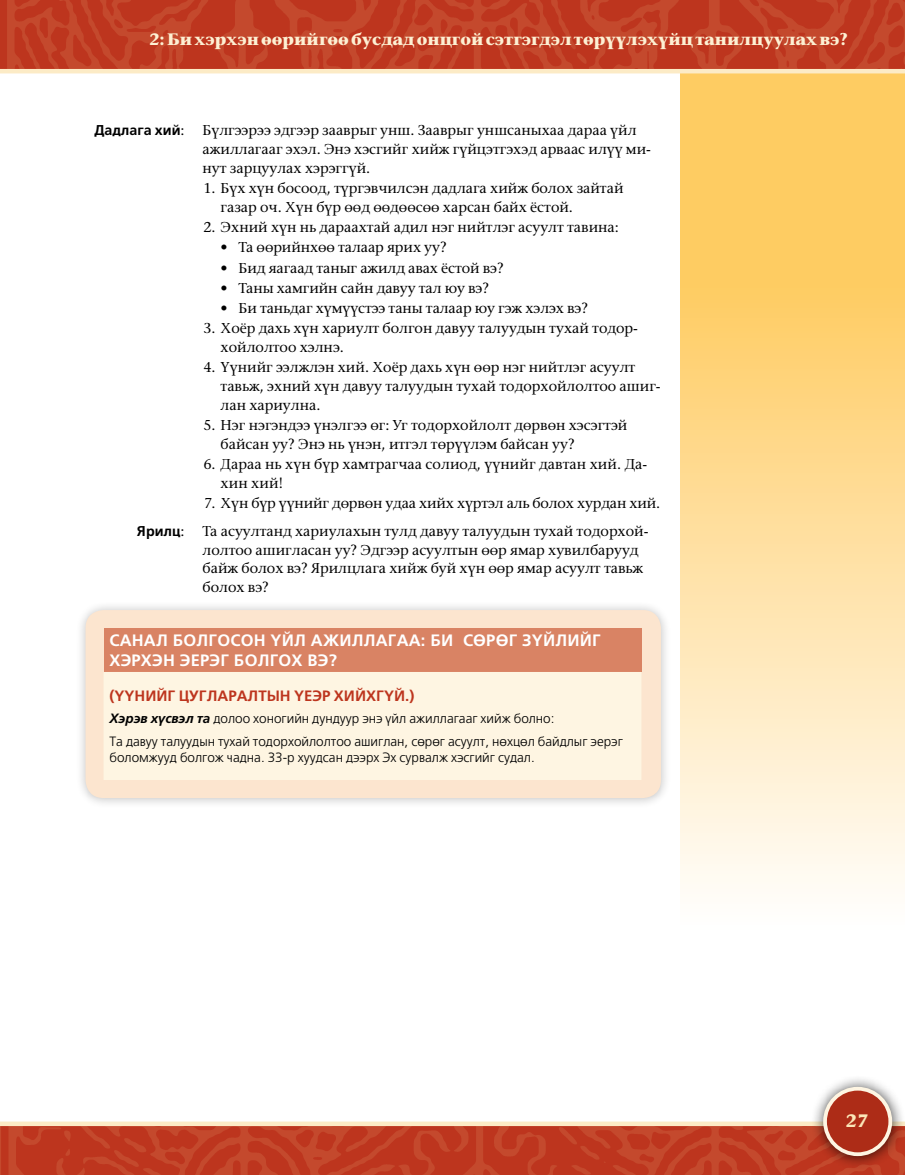
<style>
.page{position:relative;width:905px;height:1175px;background:#fff}
.page>*{position:absolute;margin:0;border:0;box-sizing:border-box;transform-origin:0 0}
.t1{font:700 18px "Stone Seriflds Lat";color:#fbe6b8}
.t2{font:700 16.5px "Stone Seriflds Lat";color:#fdf0d3}
.t3{font:700 16.5px/19.5px "Frutigerlds Lat";letter-spacing:.01em;color:#fff}
.t4{font:700 15px "Frutigerlds Lat";color:#bd351e}
.DEF-LISTnmbr-2_para{font:500 14.25px/18.8px "Stone Seriflds Lat";color:#000}
.LISTdef-1_para_first{font:500 14.25px/18.8px "Stone Seriflds Lat";color:#000}
.DEF-LISTbullet-3_par{font:500 14.25px "Stone Seriflds Lat";letter-spacing:-.005em;color:#000}
.LISTdef-1_para_first-2{font:700 14.25px "Frutigerlds Lat";color:#000}
.t5{font:300 13.5px/22.2px "Frutigerlds Lat";color:#000}
.s1{font-family:"Stone Seriflds Lat";font-weight:500}
.s2{font-weight:700;font-style:italic}
</style>
<div class="page">
<svg style="left:680px;top:73px;width:224px;height:816px;background:#fedd98"></svg>
<img style="left:0;top:1126px;width:904px;height:48px">
<div style="left:0;top:1121px;width:904px;height:5px;background:#fcebc6"></div>
<div style="left:810px;top:1074px;width:94px;height:94px;background:#000;opacity:.75"></div>
<div style="left:825px;top:1088px;width:65px;height:66px;background:#ad2c17;border-radius:50%"></div>
<div style="left:823px;top:1086px;width:69px;height:70px;border:4px solid #fef5e2;border-radius:50%"></div>
<img style="left:0;top:0;width:904px;height:69px">
<div style="left:75px;top:600px;width:596px;height:208px;background:#000;opacity:.25"></div>
<div style="left:86px;top:610px;width:575px;height:188px;background:#fce5cf;border-radius:18px"></div>
<div style="left:104px;top:628px;width:537px;height:44px;background:#d98364"></div>
<div style="left:104px;top:672px;width:537px;height:108px;background:#fef5e2"></div>
<hr style="left:0;top:69px;width:904px;height:4px;background:#fcebc6">
<p class="t2" style="left:149px;top:25px;width:700px">2: Би хэрхэн өөрийгөө бусдад онцгой сэтгэгдэл төрүүлэхүйц танилцуулах вэ?</p>
<p class="LISTdef-1_para_first-2" style="left:94px;top:119px;width:92px">Дадлага хий<span class="s1">:</span></p>
<p class="LISTdef-1_para_first" style="left:202px;top:121px;width:450px">Бүлгээрээ эдгээр зааврыг унш. Зааврыг уншсаныхаа дараа үйл ажиллагааг эхэл. Энэ хэсгийг хийж гүйцэтгэхэд арваас илүү ми&shy;нут зарцуулах хэрэггүй.</p>
<p class="DEF-LISTnmbr-2_para" style="left:220px;top:179px;width:404px;text-indent:-17px">1. Бүх хүн босоод, түргэвчилсэн дадлага хийж болох зайтай газар оч. Хүн бүр өөд өөдөөсөө харсан байх ёстой.</p>
<p class="DEF-LISTnmbr-2_para" style="left:203px;top:218px;width:417px">2. Эхний хүн нь дараахтай адил нэг нийтлэг асуулт тавина:</p>
<p class="DEF-LISTbullet-3_par" style="left:220px;top:236px;width:227px">• Та өөрийнхөө талаар ярих уу?</p>
<p class="DEF-LISTbullet-3_par" style="left:220px;top:256px;width:284px">• Бид яагаад таныг ажилд авах ёстой вэ?</p>
<p class="DEF-LISTbullet-3_par" style="left:220px;top:276px;width:270px">• Таны хамгийн сайн давуу тал юу вэ?</p>
<p class="DEF-LISTbullet-3_par" style="left:220px;top:297px;width:369px">• Би таньдаг хүмүүстээ таны талаар юу гэж хэлэх вэ?</p>
<p class="DEF-LISTnmbr-2_para" style="left:220px;top:319px;width:419px;text-indent:-17px">3. Хоёр дахь хүн хариулт болгон давуу талуудын тухай тодор&shy;хойлолтоо хэлнэ.</p>
<p class="DEF-LISTnmbr-2_para" style="left:220px;top:358px;width:441px;text-indent:-17px">4. Үүнийг ээлжлэн хий. Хоёр дахь хүн өөр нэг нийтлэг асуулт тавьж, эхний хүн давуу талуудын тухай тодорхойлолтоо ашиг&shy;лан хариулна.</p>
<p class="DEF-LISTnmbr-2_para" style="left:220px;top:416px;width:408px;text-indent:-17px">5. Нэг нэгэндээ үнэлгээ өг: Уг тодорхойлолт дөрвөн хэсэгтэй байсан уу? Энэ нь үнэн, итгэл төрүүлэм байсан уу?</p>
<p class="DEF-LISTnmbr-2_para" style="left:220px;top:455px;width:428px;text-indent:-17px">6. Дараа нь хүн бүр хамтрагчаа солиод, үүнийг давтан хий. Да&shy;хин хий!</p>
<p class="DEF-LISTnmbr-2_para" style="left:204px;top:494px;width:457px">7. Хүн бүр үүнийг дөрвөн удаа хийх хүртэл аль болох хурдан хий.</p>
<p class="LISTdef-1_para_first-2" style="left:137px;top:520px;width:49px">Ярилц<span class="s1">:</span></p>
<p class="LISTdef-1_para_first" style="left:202px;top:521px;width:447px">Та асуултанд хариулахын тулд давуу талуудын тухай тодорхой&shy;лолтоо ашигласан уу? Эдгээр асуултын өөр ямар хувилбарууд байж болох вэ? Ярилцлага хийж буй хүн өөр ямар асуулт тавьж болох вэ?</p>
<p class="t3" style="left:110px;top:630px;width:493px">САНАЛ БОЛГОСОН ҮЙЛ АЖИЛЛАГАА: БИ СӨРӨГ ЗҮЙЛИЙГ<br>ХЭРХЭН ЭЕРЭГ БОЛГОХ ВЭ?</p>
<p class="t4" style="left:110px;top:684px;width:306px">(ҮҮНИЙГ ЦУГЛАРАЛТЫН ҮЕЭР ХИЙХГҮЙ.)</p>
<p class="t5" style="left:110px;top:707px;width:515px"><span class="s2">Хэрэв хүсвэл та</span> долоо хоногийн дундуур энэ үйл ажиллагааг хийж болно:<br>Та давуу талуудын тухай тодорхойлолтоо ашиглан, сөрөг асуулт, нөхцөл байдлыг эерэг</p>
<p class="t5" style="left:110px;top:746px;width:426px">боломжууд болгож чадна. 33-р хуудсан дээрх Эх сурвалж хэсгийг судал.</p>
<p class="t1" style="left:845px;top:1105px;width:24px">27</p>
</div>
